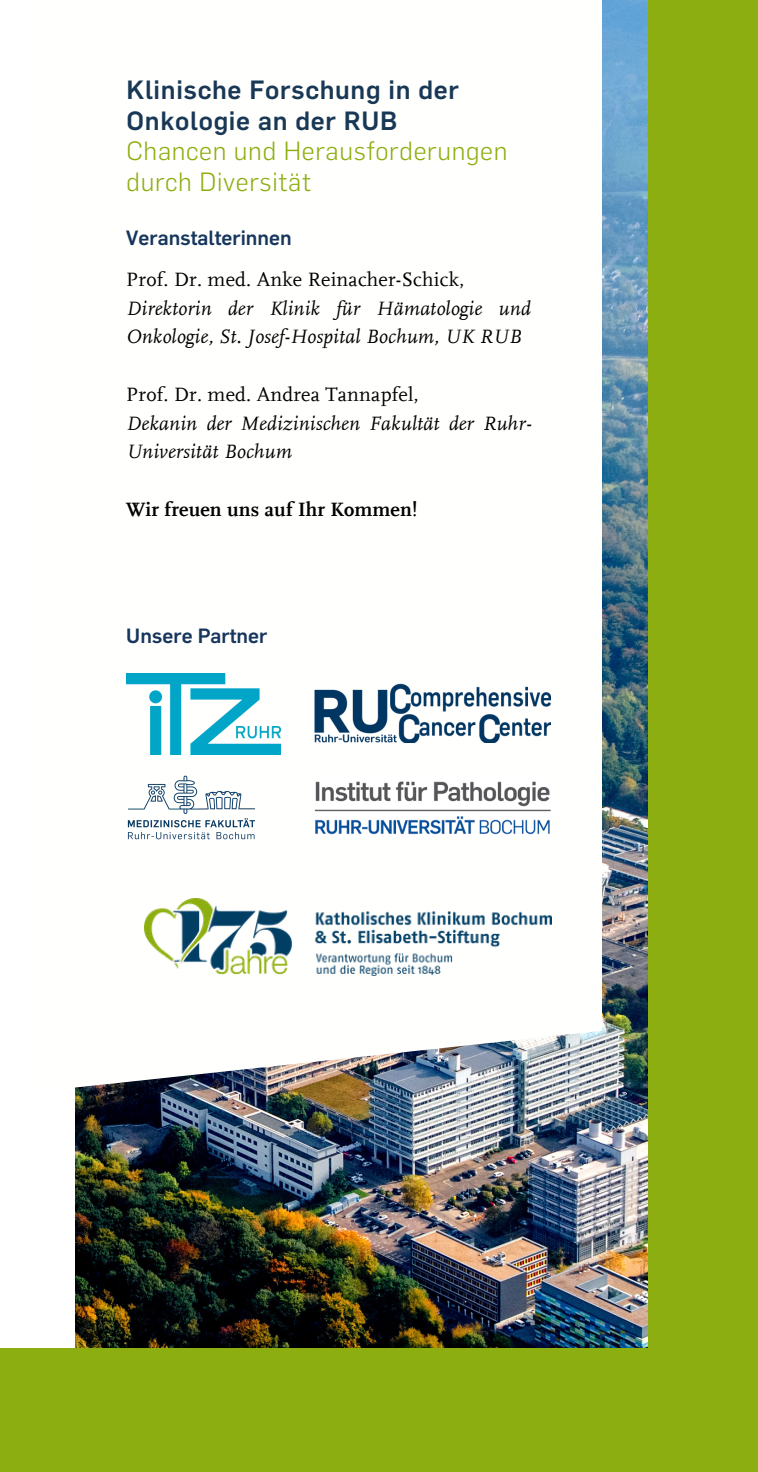
<style>
.page{position:relative;width:758px;height:1472px;background:#fff}
.page>*{position:absolute;margin:0;border:0;box-sizing:border-box;transform-origin:0 0}
.t1{font:300 25.88px/30.4px "Rub Flama";letter-spacing:.025em;color:#8dae10}
.t2{font:700 25.88px/30.4px "Rub Flama";letter-spacing:.025em;color:#193855}
.t3{font:italic 20.25px/28.8px "RUB Scala MZ";letter-spacing:.01em;color:#000}
.t4{font:20.25px "RUB Scala MZ";letter-spacing:.01em;color:#000}
.t5{font:700 20.25px "Rub Flama";color:#17365c}
.t6{font:700 20.25px "RUB Scala MZ";letter-spacing:.01em;color:#000}
</style>
<div class="page">
<img style="left:76px;top:0;width:572px;height:1348px">
<div style="left:30px;top:0;width:572px;height:982px;background:#fffffe"></div>
<svg style="left:75px;top:809px;width:527px;height:283px"></svg>
<img style="left:93px;top:738px;width:196px;height:139px">
<img style="left:144px;top:898px;width:407px;height:78px">
<img style="left:314px;top:781px;width:236px;height:56px">
<img style="left:314px;top:683px;width:236px;height:60px">
<img style="left:127px;top:673px;width:153px;height:81px">
<div style="left:0;top:1348px;width:743px;height:123px;background:#8dae10"></div>
<div style="left:648px;top:0;width:110px;height:1471px;background:#8dae10"></div>
<p class="t2" style="left:127px;top:75px;width:334px">Klinische Forschung in der<br>Onkologie an der RUB</p>
<p class="t1" style="left:127px;top:136px;width:382px">Chancen und Herausforderungen durch Diversität</p>
<p class="t5" style="left:126px;top:226px;width:167px">Veranstalterinnen</p>
<p class="t4" style="left:126px;top:267px;width:339px">Prof. Dr. med. Anke Reinacher-Schick,</p>
<p class="t3" style="left:126px;top:293px;width:406px">Direktorin der Klinik für Hämatologie und<br>Onkologie, St. Josef-Hospital Bochum, UK RUB</p>
<p class="t4" style="left:126px;top:382px;width:294px">Prof. Dr. med. Andrea Tannapfel,</p>
<p class="t3" style="left:126px;top:408px;width:406px">Dekanin der Medizinischen Fakultät der Ruhr-<br>Universität Bochum</p>
<p class="t6" style="left:126px;top:497px;width:293px">Wir freuen uns auf Ihr Kommen!</p>
<p class="t5" style="left:126px;top:624px;width:142px">Unsere Partner</p>
</div>
